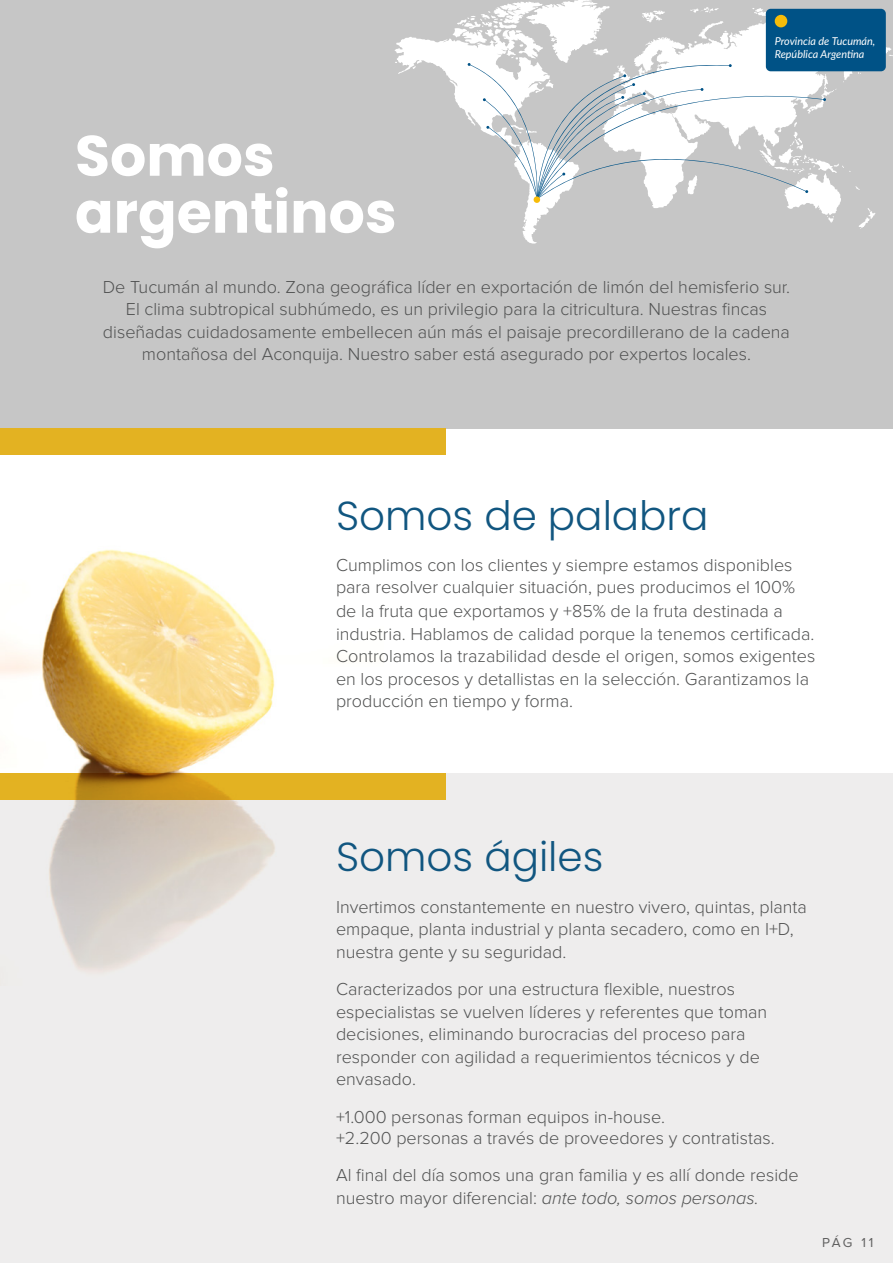
<style>
.page{position:relative;width:893px;height:1263px;background:#fff}
.page>*{position:absolute;margin:0;border:0;box-sizing:border-box;transform-origin:0 0}
.t1{font:700 57px/57px "Poppins";color:#fff}
.t2{font:300 40.5px "Poppins";color:#115680}
.t3{font:300 18px/22.5px "Proxima Nova";color:#515252}
.t4{font:13.5px "Proxima Nova";color:#606060}
.t5{font:italic 10.8px/13px "Lato";color:#fff}
.s1{font-style:italic}
</style>
<div class="page">
<div style="left:0;top:773px;width:893px;height:490px;background:#eeeded"></div>
<div style="left:0;top:0;width:893px;height:428px;background:#c6c6c6"></div>
<svg style="left:394px;top:0;width:499px;height:244px"></svg>
<svg style="left:468px;top:62px;width:358px;height:142px"></svg>
<div style="left:534px;top:196px;width:6px;height:7px;background:#f7bc09;border-radius:50%"></div>
<div style="left:766px;top:9px;width:120px;height:62px;background:#005286;border-radius:5px"></div>
<div style="left:775px;top:15px;width:12px;height:12px;background:#f7bc09;border-radius:50%"></div>
<div style="left:0;top:428px;width:445px;height:27px;background:#e3b222"></div>
<div style="left:0;top:773px;width:445px;height:26px;background:#e3b222"></div>
<img style="left:0;top:549px;width:384px;height:423px">
<h1 class="t1" style="left:75px;top:128px;width:323px">Somos argentinos</h1>
<p class="t5" style="left:775px;top:35px;width:102px">Provincia de Tucumán,<br>República Argentina</p>
<p class="t3" style="left:103px;top:276px;width:689px;text-align:center">De Tucumán al mundo. Zona geográfica líder en exportación de limón del hemisferio sur.<br>El clima subtropical subhúmedo, es un privilegio para la citricultura. Nuestras fincas diseñadas cuidadosamente embellecen aún más el paisaje precordillerano de la cadena montañosa del Aconquija. Nuestro saber está asegurado por expertos locales.</p>
<h2 class="t2" style="left:336px;top:492px;width:374px">Somos de palabra</h2>
<p class="t3" style="left:336px;top:553px;width:481px">Cumplimos con los clientes y siempre estamos disponibles para resolver cualquier situación, pues producimos el 100% de la fruta que exportamos y +85% de la fruta destinada a industria. Hablamos de calidad porque la tenemos certificada.<br>Controlamos la trazabilidad desde el origen, somos exigentes en los procesos y detallistas en la selección. Garantizamos la producción en tiempo y forma.</p>
<h2 class="t2" style="left:336px;top:833px;width:269px">Somos ágiles</h2>
<p class="t3" style="left:336px;top:896px;width:472px">Invertimos constantemente en nuestro vivero, quintas, planta empaque, planta industrial y planta secadero, como en I+D, nuestra gente y su seguridad.</p>
<p class="t3" style="left:336px;top:978px;width:433px">Caracterizados por una estructura flexible, nuestros especialistas se vuelven líderes y referentes que toman decisiones, eliminando burocracias del proceso para responder con agilidad a requerimientos técnicos y de envasado.</p>
<p class="t3" style="left:336px;top:1106px;width:440px;line-height:21px">+1.000 personas forman equipos in-house.<br>+2.200 personas a través de proveedores y contratistas.</p>
<p class="t3" style="left:336px;top:1164px;width:464px">Al final del día somos una gran familia y es allí donde reside nuestro mayor diferencial: <span class="s1">ante todo, somos personas.</span></p>
<p class="t4" style="left:822px;top:1235px;width:53px">PÁG 11</p>
</div>
